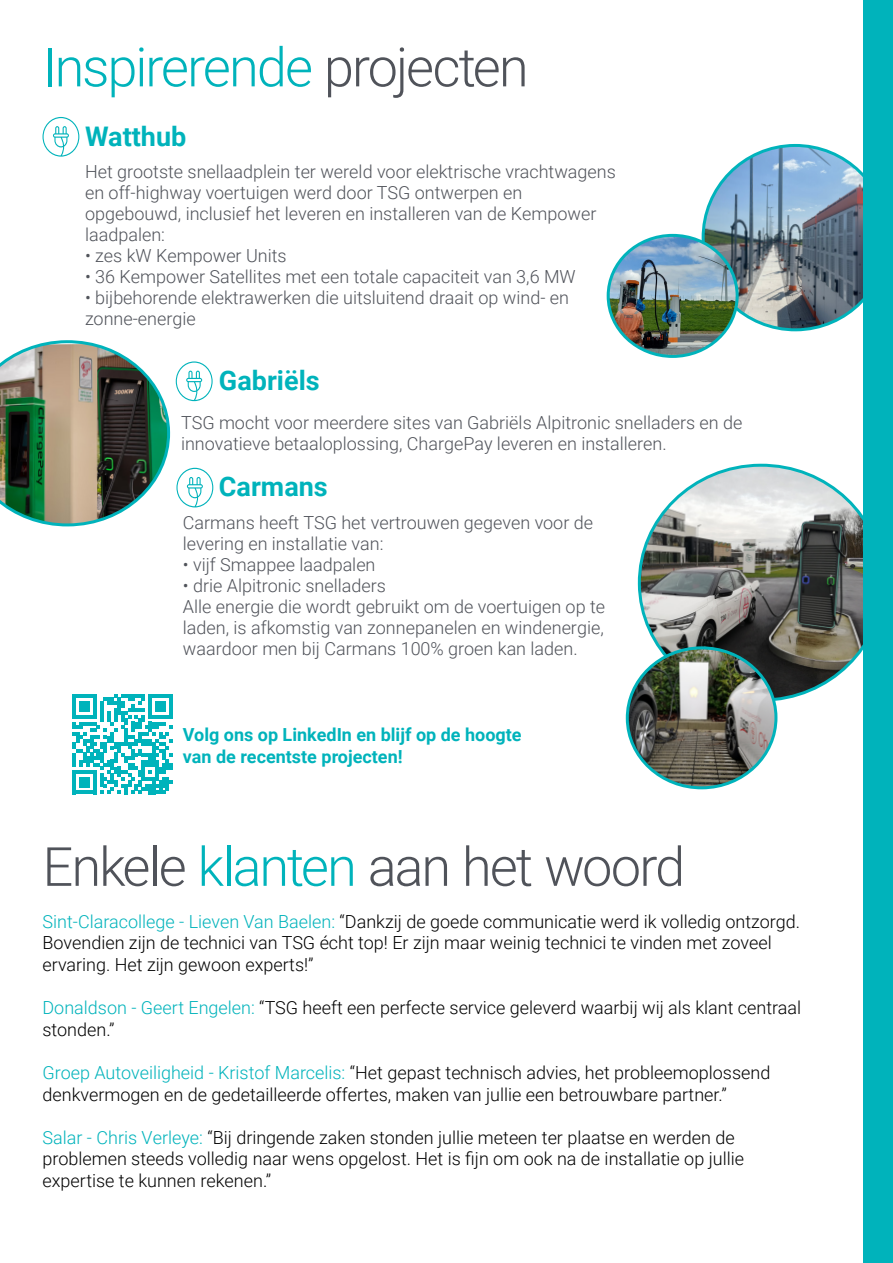
<style>
.page{position:relative;width:893px;height:1263px;background:#fff}
.page>*{position:absolute;margin:0;border:0;box-sizing:border-box;transform-origin:0 0}
.t1{font:300 54px "Roboto";letter-spacing:-.035em;color:#50535a}
.t2{font:300 54px "Roboto";letter-spacing:-.035em;color:#00b3bb}
.t3{font:700 27px "Roboto";color:#00b3bb}
.t4{font:300 18px/21px "Roboto";color:#50535a}
.t5{font:300 18px/21.6px "Roboto";color:#000}
.t6{font:700 18px/21.6px "Roboto";color:#00b3bb}
.s1{color:#50535a}
.s2{color:#00b3bb}
</style>
<div class="page">
<svg style="left:73px;top:694px;width:100px;height:100px"></svg>
<img style="left:703px;top:145px;width:185px;height:185px;border-radius:91px">
<svg style="left:637px;top:463px;width:226px;height:238px"></svg>
<div style="left:863px;top:0;width:30px;height:1263px;background:#00b3bb"></div>
<svg style="left:43px;top:117px;width:36px;height:40px"></svg>
<img style="left:608px;top:236px;width:129px;height:120px">
<div style="left:607px;top:234px;width:132px;height:124px;border:3px solid #00b3bb;border-radius:50%"></div>
<img style="left:0;top:340px;width:213px;height:187px">
<img style="left:629px;top:648px;width:147px;height:138px">
<div style="left:625px;top:646px;width:153px;height:144px;border:3px solid #00b3bb;border-radius:50%"></div>
<h1 class="t2" style="left:43px;top:29px;width:488px">Inspirerende <span class="s1">projecten</span></h1>
<h2 class="t3" style="left:85px;top:117px;width:103px">Watthub</h2>
<p class="t4" style="left:85px;top:161px;width:532px">Het grootste snellaadplein ter wereld voor elektrische vrachtwagens en off-highway voertuigen werd door TSG ontwerpen en opgebouwd, inclusief het leveren en installeren van de Kempower laadpalen:</p>
<p class="t4" style="left:85px;top:245px;width:203px">• zes kW Kempower Units</p>
<p class="t4" style="left:85px;top:266px;width:492px">• 36 Kempower Satellites met een totale capaciteit van 3,6 MW</p>
<p class="t4" style="left:85px;top:287px;width:485px">• bijbehorende elektrawerken die uitsluitend draait op wind- en zonne-energie</p>
<h2 class="t3" style="left:219px;top:361px;width:102px">Gabriëls</h2>
<p class="t4" style="left:181px;top:411px;width:563px">TSG mocht voor meerdere sites van Gabriëls Alpitronic snelladers en de innovatieve betaaloplossing, ChargePay leveren en installeren.</p>
<h2 class="t3" style="left:219px;top:467px;width:110px">Carmans</h2>
<p class="t4" style="left:183px;top:512px;width:412px">Carmans heeft TSG het vertrouwen gegeven voor de levering en installatie van:</p>
<p class="t4" style="left:183px;top:554px;width:194px">• vijf Smappee laadpalen</p>
<p class="t4" style="left:183px;top:575px;width:424px">• drie Alpitronic snelladers<br>Alle energie die wordt gebruikt om de voertuigen op te laden, is afkomstig van zonnepanelen en windenergie, waardoor men bij Carmans 100% groen kan laden.</p>
<p class="t6" style="left:183px;top:723px;width:340px">Volg ons op LinkedIn en blijf op de hoogte van de recentste projecten!</p>
<h1 class="t1" style="left:43px;top:829px;width:644px">Enkele <span class="s2">klanten</span> aan het woord</h1>
<p class="t5" style="left:43px;top:910px;width:759px"><span class="s2">Sint-Claracollege - Lieven Van Baelen:</span> “Dankzij de goede communicatie werd ik volledig ontzorgd.<br>Bovendien zijn de technici van TSG écht top! Er zijn maar weinig technici te vinden met zoveel ervaring. Het zijn gewoon experts!”</p>
<p class="t5" style="left:43px;top:996px;width:760px"><span class="s2">Donaldson - Geert Engelen:</span> “TSG heeft een perfecte service geleverd waarbij wij als klant centraal stonden.”</p>
<p class="t5" style="left:43px;top:1061px;width:729px"><span class="s2">Groep Autoveiligheid - Kristof Marcelis:</span> “Het gepast technisch advies, het probleemoplossend denkvermogen en de gedetailleerde offertes, maken van jullie een betrouwbare partner.”</p>
<p class="t5" style="left:43px;top:1126px;width:703px"><span class="s2">Salar - Chris Verleye:</span> “Bij dringende zaken stonden jullie meteen ter plaatse en werden de problemen steeds volledig naar wens opgelost. Het is fijn om ook na de installatie op jullie expertise te kunnen rekenen.”</p>
</div>
